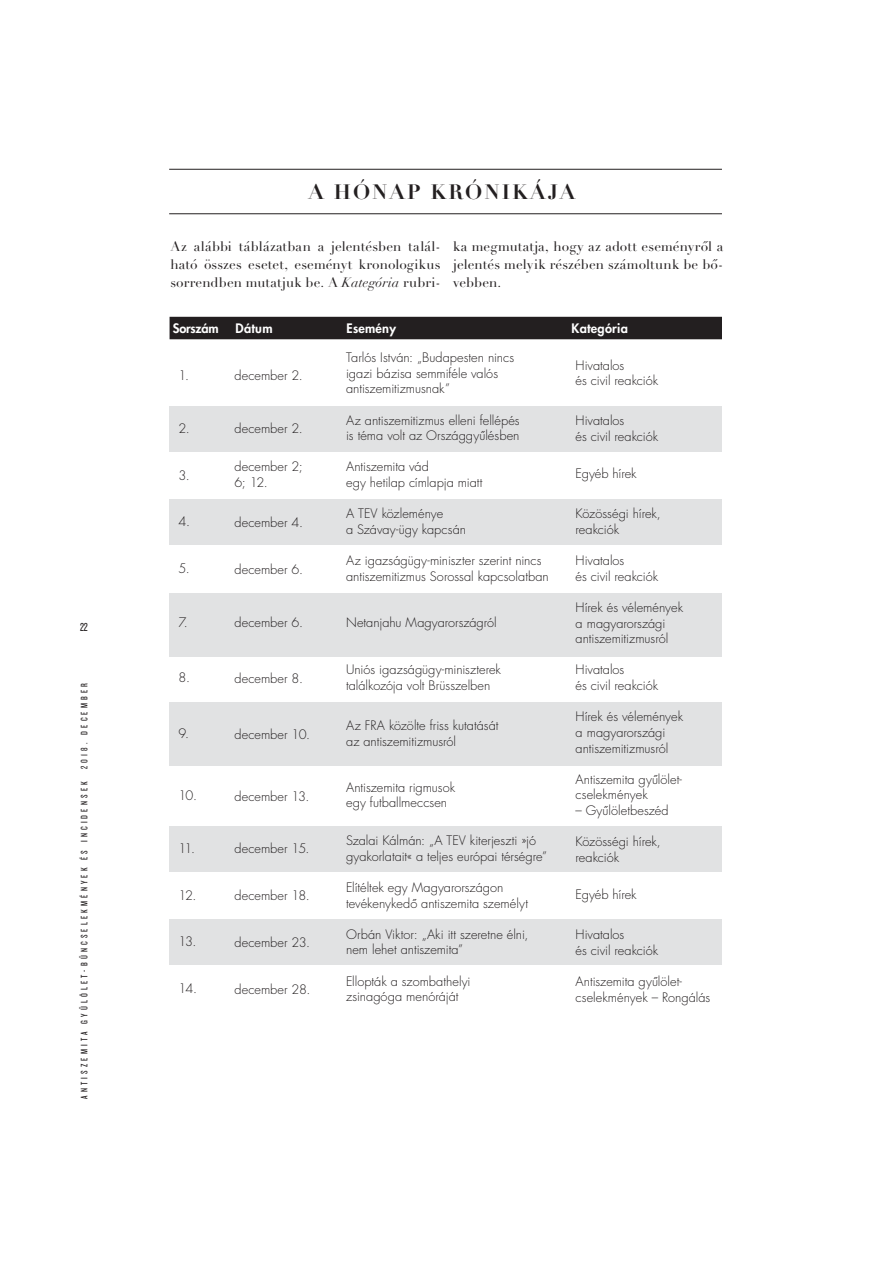
<style>
.page{position:relative;width:893px;height:1263px;background:#fff}
.page>*{position:absolute;margin:0;border:0;box-sizing:border-box;transform-origin:0 0}
.t1{font:700 20.55px "Didot QS";letter-spacing:.1em;color:#231f20}
.t2{font:13.5px/17.9px "Didot QS";letter-spacing:.005em;color:#231f20;text-align:justify}
.t3{font:300 12.75px/15.6px "H Futura";color:#231f20}
.t4{font:800 12.75px "H Futura";letter-spacing:.02em;color:#fff}
.t5{font:800 12.75px "H Futura";letter-spacing:-.02em;color:#fff}
.t6{font:12px "Knockout 28 Junior Feathrwt";color:#231f20}
.t7{font:9.75px "Knockout 28 Junior Feathrwt";letter-spacing:.325em;color:#231f20}
.s1{font-style:italic}
</style>
<div class="page">
<hr style="left:169px;top:213px;width:553px;height:1px;background:#231f20">
<hr style="left:169px;top:169px;width:553px;height:1px;background:#231f20">
<div style="left:169px;top:406px;width:553px;height:46px;background:#e1e2e3"></div>
<div style="left:169px;top:499px;width:553px;height:45px;background:#e1e2e3"></div>
<div style="left:169px;top:702px;width:553px;height:63px;background:#e1e2e3"></div>
<div style="left:169px;top:826px;width:553px;height:45px;background:#e1e2e3"></div>
<div style="left:169px;top:919px;width:553px;height:46px;background:#e1e2e3"></div>
<div style="left:169px;top:593px;width:553px;height:64px;background:#e1e2e3"></div>
<div style="left:170px;top:317px;width:552px;height:22px;background:#231f20"></div>
<p class="t6" style="left:80px;top:619px;width:9px">22</p>
<p class="t7" style="left:78px;top:769px;width:87px;rotate:-90deg">2018. DECEMBER</p>
<p class="t7" style="left:78px;top:1099px;width:319px;rotate:-90deg">ANTISZEMITA GYŰLÖLET-BŰNCSELEKMÉNYEK ÉS INCIDENSEK</p>
<h1 class="t1" style="left:308px;top:179px;width:268px">A HÓNAP KRÓNIKÁJA</h1>
<p class="t2" style="left:170px;top:238px;width:271px">Az alábbi táblázatban a jelentésben talál&shy;ható összes esetet, eseményt kronologikus sorrendben mutatjuk be. A <span class="s1">Kategória</span> rubri-</p>
<p class="t2" style="left:453px;top:238px;width:272px">ka megmutatja, hogy az adott eseményrôl a jelentés melyik részében számoltunk be bô&shy;vebben.</p>
<p class="t5" style="left:173px;top:320px;width:47px">Sorszám</p>
<p class="t4" style="left:236px;top:320px;width:39px">Dátum</p>
<p class="t4" style="left:347px;top:320px;width:51px">Esemény</p>
<p class="t4" style="left:572px;top:320px;width:58px">Kategória</p>
<p class="t3" style="left:346px;top:350px;width:170px">Tarlós István: „Budapesten nincs igazi bázisa semmiféle valós antiszemitizmusnak”</p>
<p class="t3" style="left:346px;top:412px;width:175px">Az antiszemitizmus elleni fellépés is téma volt az Országgyûlésben</p>
<p class="t3" style="left:346px;top:459px;width:138px">Antiszemita vád<br>egy hetilap címlapja miatt</p>
<p class="t3" style="left:346px;top:506px;width:121px">A TEV közleménye<br>a Szávay-ügy kapcsán</p>
<p class="t3" style="left:346px;top:553px;width:204px">Az igazságügy-miniszter szerint nincs antiszemitizmus Sorossal kapcsolatban</p>
<p class="t3" style="left:346px;top:615px;width:152px">Netanjahu Magyarországról</p>
<p class="t3" style="left:346px;top:662px;width:156px">Uniós igazságügy-miniszterek találkozója volt Brüsszelben</p>
<p class="t3" style="left:346px;top:718px;width:154px">Az FRA közölte friss kutatását az antiszemitizmusról</p>
<p class="t3" style="left:346px;top:779px;width:111px">Antiszemita rigmusok egy futballmeccsen</p>
<p class="t3" style="left:346px;top:833px;width:203px">Szalai Kálmán: „A TEV kiterjeszti »jó gyakorlatait« a teljes európai térségre”</p>
<p class="t3" style="left:346px;top:880px;width:183px">Elítéltek egy Magyarországon tevékenykedô antiszemita személyt</p>
<p class="t3" style="left:346px;top:926px;width:184px">Orbán Viktor: „Aki itt szeretne élni, nem lehet antiszemita”</p>
<p class="t3" style="left:346px;top:973px;width:126px">Ellopták a szombathelyi zsinagóga menóráját</p>
<p class="t3" style="left:576px;top:357px;width:84px">Hivatalos<br>és civil reakciók</p>
<p class="t3" style="left:576px;top:413px;width:84px">Hivatalos<br>és civil reakciók</p>
<p class="t3" style="left:576px;top:466px;width:63px">Egyéb hírek</p>
<p class="t3" style="left:576px;top:506px;width:87px">Közösségi hírek, reakciók</p>
<p class="t3" style="left:576px;top:553px;width:84px">Hivatalos<br>és civil reakciók</p>
<p class="t3" style="left:576px;top:600px;width:109px">Hírek és vélemények a magyarországi antiszemitizmusról</p>
<p class="t3" style="left:576px;top:662px;width:84px">Hivatalos<br>és civil reakciók</p>
<p class="t3" style="left:576px;top:709px;width:109px">Hírek és vélemények a magyarországi antiszemitizmusról</p>
<p class="t3" style="left:576px;top:771px;width:108px">Antiszemita gyûlölet&shy;cselekmények</p>
<p class="t3" style="left:576px;top:803px;width:95px">– Gyûlöletbeszéd</p>
<p class="t3" style="left:576px;top:834px;width:87px">Közösségi hírek, reakciók</p>
<p class="t3" style="left:576px;top:887px;width:63px">Egyéb hírek</p>
<p class="t3" style="left:576px;top:927px;width:84px">Hivatalos<br>és civil reakciók</p>
<p class="t3" style="left:576px;top:974px;width:136px">Antiszemita gyûlölet&shy;cselekmények – Rongálás</p>
<p class="t3" style="left:234px;top:368px;width:70px">december 2.</p>
<p class="t3" style="left:179px;top:368px;width:12px">1.</p>
<p class="t3" style="left:234px;top:421px;width:70px">december 2.</p>
<p class="t3" style="left:234px;top:459px;width:70px">december 2;<br>6; 12.</p>
<p class="t3" style="left:234px;top:515px;width:70px">december 4.</p>
<p class="t3" style="left:234px;top:561px;width:70px">december 6.</p>
<p class="t3" style="left:179px;top:421px;width:13px">2.</p>
<p class="t3" style="left:179px;top:468px;width:13px">3.</p>
<p class="t3" style="left:179px;top:514px;width:13px">4.</p>
<p class="t3" style="left:179px;top:561px;width:13px">5.</p>
<p class="t3" style="left:234px;top:615px;width:70px">december 6.</p>
<p class="t3" style="left:179px;top:614px;width:11px">7.</p>
<p class="t3" style="left:234px;top:671px;width:70px">december 8.</p>
<p class="t3" style="left:179px;top:670px;width:13px">8.</p>
<p class="t3" style="left:234px;top:726px;width:77px">december 10.</p>
<p class="t3" style="left:179px;top:726px;width:12px">9.</p>
<p class="t3" style="left:234px;top:788px;width:76px">december 13.</p>
<p class="t3" style="left:179px;top:788px;width:20px">10.</p>
<p class="t3" style="left:234px;top:841px;width:77px">december 15.</p>
<p class="t3" style="left:234px;top:888px;width:77px">december 18.</p>
<p class="t3" style="left:234px;top:935px;width:77px">december 23.</p>
<p class="t3" style="left:234px;top:981px;width:77px">december 28.</p>
<p class="t3" style="left:179px;top:840px;width:18px">11.</p>
<p class="t3" style="left:179px;top:887px;width:19px">12.</p>
<p class="t3" style="left:179px;top:934px;width:19px">13.</p>
<p class="t3" style="left:179px;top:981px;width:20px">14.</p>
</div>
